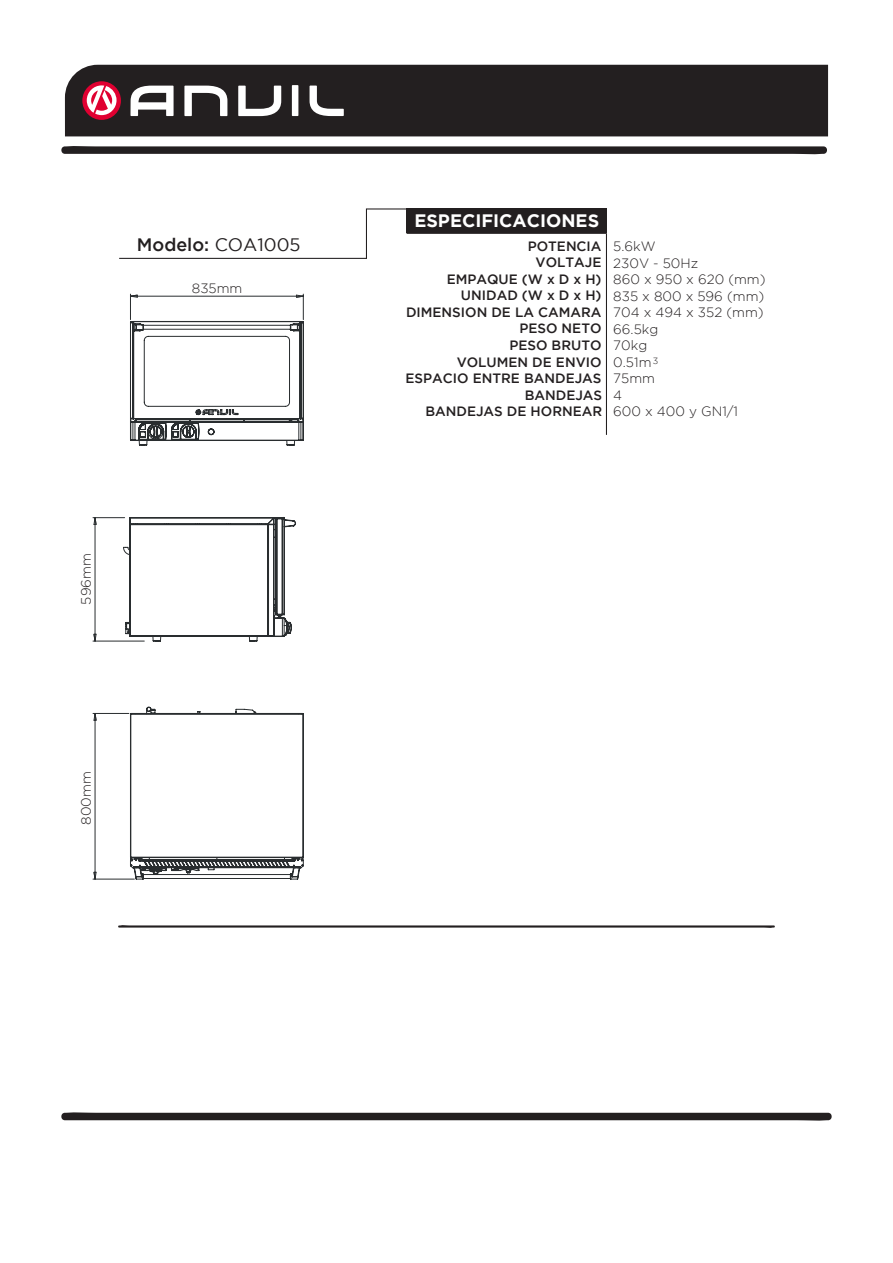
<style>
.page{position:relative;width:893px;height:1263px;background:#fff}
.page>*{position:absolute;margin:0;border:0;box-sizing:border-box;transform-origin:0 0}
.t1{font:700 18px "Gotham";color:#fff}
.t2{font:500 18px "Gotham";color:#231f20}
.t3{font:500 13.5px/16.5px "Gotham";color:#231f20;text-align:right}
.t4{font:300 13.5px/16.5px "Gotham";color:#231f20}
.t5{font:300 9px "Gotham";color:#231f20}
.s1{font-weight:400}
</style>
<div class="page">
<div style="left:65px;top:65px;width:763px;height:71px;background:#231f20"></div>
<svg style="left:82px;top:81px;width:39px;height:39px"></svg>
<svg style="left:87px;top:85px;width:30px;height:30px"></svg>
<svg style="left:130px;top:85px;width:214px;height:31px"></svg>
<svg style="left:61px;top:146px;width:766px;height:9px;background:#484546"></svg>
<svg style="left:61px;top:1112px;width:771px;height:9px;background:#474445"></svg>
<hr style="left:366px;top:208px;width:56px;height:1px;background:#231f20">
<svg style="left:119px;top:208px;width:249px;height:51px"></svg>
<svg style="left:118px;top:925px;width:657px;height:3px;background:#625f5f"></svg>
<div style="left:407px;top:208px;width:200px;height:25px;background:#231f20"></div>
<hr style="left:606px;top:233px;width:1px;height:202px;background:#231f20">
<hr style="left:407px;top:233px;width:199px;height:1px;background:#231f20">
<hr style="left:95px;top:713px;width:1px;height:166px;background:#292d2f">
<hr style="left:93px;top:879px;width:41px;height:1px;background:#292d2f">
<hr style="left:93px;top:713px;width:36px;height:1px;background:#292d2f">
<hr style="left:95px;top:518px;width:1px;height:123px;background:#292d2f">
<hr style="left:93px;top:517px;width:32px;height:1px;background:#292d2f">
<hr style="left:93px;top:641px;width:51px;height:1px;background:#292d2f">
<svg style="left:93px;top:872px;width:4px;height:8px"></svg>
<svg style="left:93px;top:714px;width:4px;height:7px"></svg>
<svg style="left:93px;top:517px;width:4px;height:8px"></svg>
<svg style="left:93px;top:634px;width:4px;height:8px"></svg>
<svg style="left:130px;top:294px;width:174px;height:152px"></svg>
<svg style="left:123px;top:517px;width:173px;height:125px"></svg>
<svg style="left:130px;top:706px;width:174px;height:174px"></svg>
<h1 class="t2" style="left:137px;top:234px;width:165px">Modelo: <span class="s1">COA1005</span></h1>
<p class="t4" style="left:192px;top:280px;width:52px">835mm</p>
<p class="t4" style="left:78px;top:605px;width:53px;rotate:-90deg">596mm</p>
<p class="t4" style="left:78px;top:825px;width:55px;rotate:-90deg">800mm</p>
<h1 class="t1" style="left:414px;top:210px;width:186px">ESPECIFICACIONES</h1>
<p class="t3" style="left:406px;top:238px;width:198px">POTENCIA<br>VOLTAJE<br>EMPAQUE (W x D x H)<br>UNIDAD (W x D x H)<br>DIMENSION DE LA CAMARA<br>PESO NETO<br>PESO BRUTO<br>VOLUMEN DE ENVIO<br>ESPACIO ENTRE BANDEJAS<br>BANDEJAS</p>
<p class="t3" style="left:425px;top:403px;width:178px">BANDEJAS DE HORNEAR</p>
<p class="t4" style="left:613px;top:238px;width:154px">5.6kW<br>230V - 50Hz<br>860 x 950 x 620 (mm)<br>835 x 800 x 596 (mm)<br>704 x 494 x 352 (mm)<br>66.5kg<br>70kg<br>0.51m<br>75mm<br>4<br>600 x 400 y GN1/1</p>
<p class="t5" style="left:653px;top:355px;width:7px">3</p>
</div>
